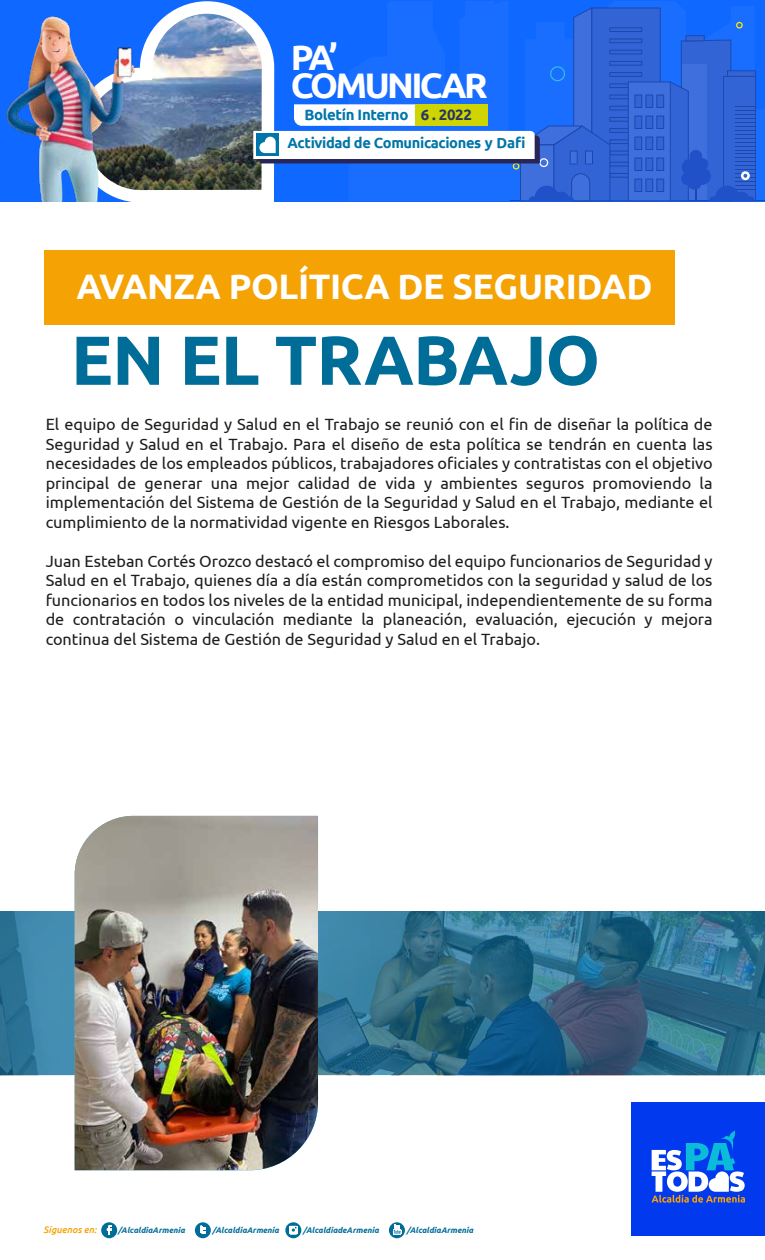
<style>
.page{position:relative;width:765px;height:1260px;background:#fff}
.page>*{position:absolute;margin:0;border:0;box-sizing:border-box;transform-origin:0 0}
.t1{font:700 69.38px "Ubuntu";letter-spacing:-.01em;color:#006c98}
.t2{font:700 35.5px/28px "Ubuntu";letter-spacing:-.075em;color:#fff}
.t3{font:700 35.38px "Ubuntu";letter-spacing:-.01em;color:#fff}
.t4{font:16.25px/19.5px "Ubuntu";color:#1d1d1b;text-align:justify}
.t5{font:700 15px "Ubuntu";letter-spacing:-.025em;color:#0076aa}
.t6{font:700 14.62px "Ubuntu";letter-spacing:-.025em;color:#0075a9}
.t7{font:italic 500 9.5px "Ubuntu";color:#f5a204}
.t8{font:italic 700 8.12px "Ubuntu";color:#006c98}
.s1{color:#263567}
</style>
<div class="page">
<svg style="left:389px;top:1222px;width:16px;height:16px"></svg>
<svg style="left:393px;top:1225px;width:8px;height:11px"></svg>
<svg style="left:101px;top:1222px;width:16px;height:16px"></svg>
<svg style="left:107px;top:1225px;width:4px;height:10px"></svg>
<div style="left:195px;top:1222px;width:16px;height:16px;background:#006c98;border-radius:50%"></div>
<svg style="left:200px;top:1226px;width:6px;height:8px"></svg>
<svg style="left:285px;top:1222px;width:16px;height:16px"></svg>
<div style="left:289px;top:1226px;width:8px;height:8px;background:#fff"></div>
<svg style="left:291px;top:1226px;width:6px;height:6px"></svg>
<img style="left:74px;top:1px;width:200px;height:201px">
<svg style="left:349px;top:1px;width:416px;height:199px;background:#136afe"></svg>
<hr style="left:510px;top:200px;width:255px;height:1px;background:#282658">
<svg style="left:253px;top:7px;width:503px;height:194px;background:#407be7"></svg>
<img style="left:0;top:6px;width:142px;height:195px">
<div style="left:632px;top:1102px;width:133px;height:133px;background:#0039ee"></div>
<svg style="left:652px;top:1131px;width:93px;height:72px"></svg>
<div style="left:44px;top:250px;width:631px;height:74px;background:#f5a204"></div>
<img style="left:0;top:911px;width:765px;height:164px">
<img style="left:75px;top:816px;width:243px;height:354px">
<h2 class="t2" style="left:291px;top:43px;width:199px">PA’<br>COMUNICAR</h2>
<p class="t5" style="left:304px;top:105px;width:169px">Boletín Interno <span class="s1">6 . 2022</span></p>
<p class="t6" style="left:288px;top:134px;width:240px">Actividad de Comunicaciones y Dafi</p>
<h3 class="t3" style="left:76px;top:265px;width:578px">AVANZA POLÍTICA DE SEGURIDAD</h3>
<h1 class="t1" style="left:71px;top:318px;width:531px">EN EL TRABAJO</h1>
<p class="t4" style="left:46px;top:414px;width:668px">El equipo de Seguridad y Salud en el Trabajo se reunió con el fin de diseñar la política de Seguridad y Salud en el Trabajo. Para el diseño de esta política se tendrán en cuenta las necesidades de los empleados públicos, trabajadores oficiales y contratistas con el objetivo principal de generar una mejor calidad de vida y ambientes seguros promoviendo la implementación del Sistema de Gestión de la Seguridad y Salud en el Trabajo, mediante el cumplimiento de la normatividad vigente en Riesgos Laborales.</p>
<p class="t4" style="left:46px;top:551px;width:668px">Juan Esteban Cortés Orozco destacó el compromiso del equipo funcionarios de Seguridad y Salud en el Trabajo, quienes día a día están comprometidos con la seguridad y salud de los funcionarios en todos los niveles de la entidad municipal, independientemente de su forma de contratación o vinculación mediante la planeación, evaluación, ejecución y mejora continua del Sistema de Gestión de Seguridad y Salud en el Trabajo.</p>
<p class="t7" style="left:44px;top:1224px;width:54px">Síguenos en:</p>
<p class="t8" style="left:118px;top:1225px;width:68px">/AlcaldiaArmenia</p>
<p class="t8" style="left:213px;top:1225px;width:68px">/AlcaldiaArmenia</p>
<p class="t8" style="left:303px;top:1225px;width:77px">/AlcaldiadeArmenia</p>
<p class="t8" style="left:407px;top:1225px;width:68px">/AlcaldiaArmenia</p>
</div>
